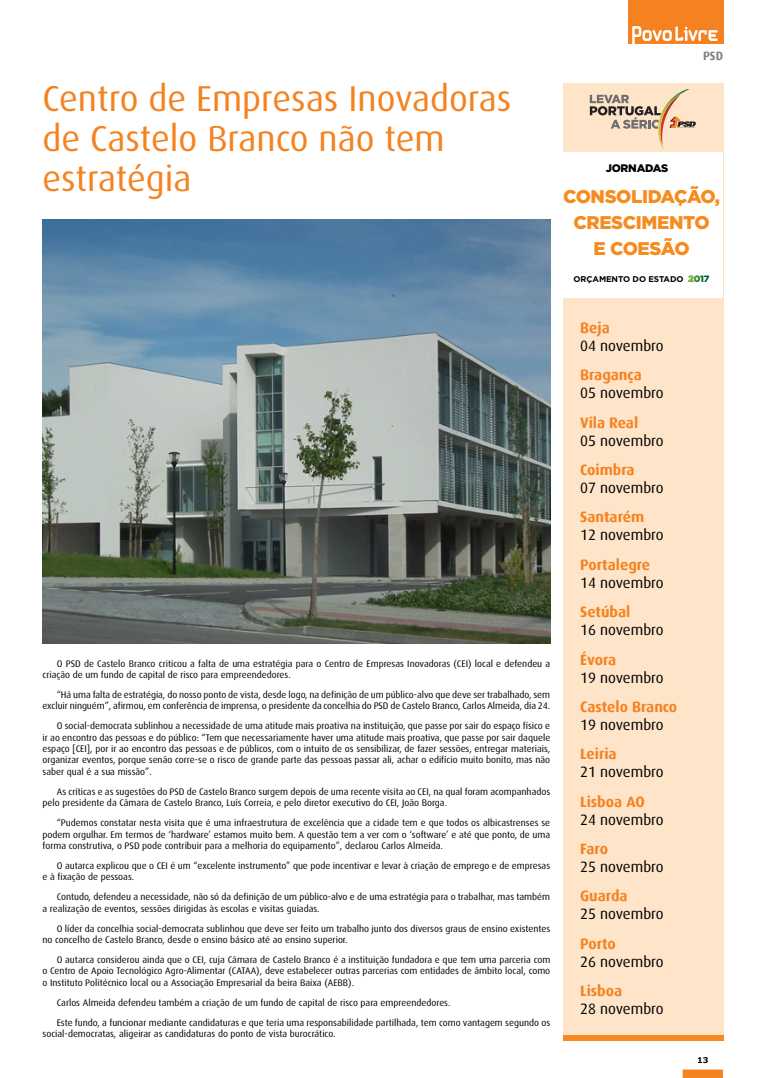
<style>
.page{position:relative;width:766px;height:1078px;background:#fff}
.page>*{position:absolute;margin:0;border:0;box-sizing:border-box;transform-origin:0 0}
.t1{font:36px/40px "Dax";color:#f58220}
.t2{font:900 18.4px/25.8px "Gotham";letter-spacing:-.02em;color:#f68b1f;text-align:center}
.t3{font:15px "Dax";color:#000}
.t4{font:700 15px "Dax";color:#f58220}
.t5{font:700 12px "Dax";color:#808285}
.t6{font:900 11px "Gotham";letter-spacing:-.02em;color:#000}
.t7{font:9.5px/11.4px "Dax";color:#000}
.t8{font:700 8.3px "Gotham";letter-spacing:-.01em;color:#000}
.t9{font:700 8px "Verdana";color:#000}
.s1{font-weight:900;font-size:9.2px;color:#97c93d}
</style>
<div class="page">
<div style="left:682px;top:1069px;width:40px;height:8px;background:#f58220;border:1px solid #f58220"></div>
<div style="left:562px;top:83px;width:161px;height:957px;background:#fee4c9"></div>
<div style="left:562px;top:152px;width:160px;height:146px;background:#fff"></div>
<div style="left:627px;top:0;width:96px;height:44px;background:#f58220"></div>
<svg style="left:632px;top:26px;width:85px;height:18px"></svg>
<img style="left:43px;top:220px;width:507px;height:423px">
<svg style="left:688px;top:121px;width:8px;height:7px"></svg>
<img style="left:658px;top:89px;width:30px;height:59px">
<img style="left:660px;top:95px;width:19px;height:49px">
<svg style="left:589px;top:95px;width:72px;height:34px"></svg>
<div style="left:562px;top:1035px;width:161px;height:5px;background:#f6891f"></div>
<h1 class="t1" style="left:43px;top:79px;width:470px">Centro de Empresas Inovadoras de Castelo Branco não tem estratégia</h1>
<p class="t5" style="left:702px;top:49px;width:22px">PS D</p>
<p class="t6" style="left:605px;top:161px;width:64px">JORNADAS</p>
<h2 class="t2" style="left:563px;top:184px;width:158px">CONSOLIDAÇÃO,<br>CRESCIMENTO<br>E COESÃO</h2>
<p class="t8" style="left:573px;top:274px;width:137px">ORÇAMENTO DO ESTADO <span class="s1">2017</span></p>
<p class="t7" style="left:43px;top:657px;width:509px;text-indent:14px">O PSD de Castelo Branco criticou a falta de uma estratégia para o Centro de Empresas Inovadoras (CEI) local e defendeu a criação de um fundo de capital de risco para empreendedores.</p>
<p class="t7" style="left:43px;top:689px;width:509px;text-align:right">“Há uma falta de estratégia, do nosso ponto de vista, desde logo, na definição de um público-alvo que deve ser trabalhado, sem excluir ninguém”, afirmou, em conferência de imprensa, o presidente da concelhia do PSD de Castelo Branco, Carlos Almeida, dia 24.</p>
<p class="t7" style="left:43px;top:720px;width:509px;text-align:justify;text-indent:14px">O social-democrata sublinhou a necessidade de uma atitude mais proativa na instituição, que passe por sair do espaço físico e ir ao encontro das pessoas e do público: “Tem que necessariamente haver uma atitude mais proativa, que passe por sair daquele espaço [CEI], por ir ao encontro das pessoas e de públicos, com o intuito de os sensibilizar, de fazer sessões, entregar materiais, organizar eventos, porque senão corre-se o risco de grande parte das pessoas passar ali, achar o edifício muito bonito, mas não saber qual é a sua missão”.</p>
<p class="t7" style="left:43px;top:785px;width:509px;text-indent:14px">As críticas e as sugestões do PSD de Castelo Branco surgem depois de uma recente visita ao CEI, na qual foram acompanhados pelo presidente da Câmara de Castelo Branco, Luís Correia, e pelo diretor executivo do CEI, João Borga.</p>
<p class="t7" style="left:43px;top:817px;width:509px;text-align:justify;text-indent:14px">“Pudemos constatar nesta visita que é uma infraestrutura de excelência que a cidade tem e que todos os albicastrenses se podem orgulhar. Em termos de ‘hardware’ estamos muito bem. A questão tem a ver com o ‘software’ e até que ponto, de uma forma construtiva, o PSD pode contribuir para a melhoria do equipamento”, declarou Carlos Almeida.</p>
<p class="t7" style="left:43px;top:859px;width:509px;text-indent:14px">O autarca explicou que o CEI é um “excelente instrumento” que pode incentivar e levar à criação de emprego e de empresas e à fixação de pessoas.</p>
<p class="t7" style="left:43px;top:891px;width:509px;text-indent:14px">Contudo, defendeu a necessidade, não só da definição de um público-alvo e de uma estratégia para o trabalhar, mas também a realização de eventos, sessões dirigidas às escolas e visitas guiadas.</p>
<p class="t7" style="left:43px;top:922px;width:509px;text-indent:14px">O líder da concelhia social-democrata sublinhou que deve ser feito um trabalho junto dos diversos graus de ensino existentes no concelho de Castelo Branco, desde o ensino básico até ao ensino superior.</p>
<p class="t7" style="left:43px;top:953px;width:509px;text-align:justify;text-indent:14px">O autarca considerou ainda que o CEI, cuja Câmara de Castelo Branco é a instituição fundadora e que tem uma parceria com o Centro de Apoio Tecnológico Agro-Alimentar (CATAA), deve estabelecer outras parcerias com entidades de âmbito local, como o Instituto Politécnico local ou a Associação Empresarial da beira Baixa (AEBB).</p>
<p class="t7" style="left:57px;top:992px;width:495px;line-height:19.9px">Carlos Almeida defendeu também a criação de um fundo de capital de risco para empreendedores.<br>Este fundo, a funcionar mediante candidaturas e que teria uma responsabilidade partilhada, tem como vantagem segundo os</p>
<p class="t7" style="left:43px;top:1027px;width:294px">social-democratas, aligeirar as candidaturas do ponto de vista burocrático.</p>
<h3 class="t4" style="left:580px;top:319px;width:31px">Beja</h3>
<h3 class="t3" style="left:580px;top:337px;width:85px">04 novembro</h3>
<h3 class="t4" style="left:580px;top:366px;width:63px">Bragança</h3>
<h3 class="t3" style="left:580px;top:385px;width:85px">05 novembro</h3>
<h3 class="t4" style="left:580px;top:414px;width:59px">Vila Real</h3>
<h3 class="t3" style="left:580px;top:432px;width:85px">05 novembro</h3>
<h3 class="t4" style="left:580px;top:461px;width:56px">Coimbra</h3>
<h3 class="t3" style="left:580px;top:479px;width:85px">07 novembro</h3>
<h3 class="t4" style="left:580px;top:508px;width:66px">Santarém</h3>
<h3 class="t3" style="left:580px;top:527px;width:85px">12 novembro</h3>
<h3 class="t4" style="left:580px;top:556px;width:72px">Portalegre</h3>
<h3 class="t3" style="left:580px;top:574px;width:85px">14 novembro</h3>
<h3 class="t4" style="left:580px;top:603px;width:52px">Setúbal</h3>
<h3 class="t3" style="left:580px;top:621px;width:85px">16 novembro</h3>
<h3 class="t4" style="left:580px;top:650px;width:38px">Évora</h3>
<h3 class="t3" style="left:580px;top:669px;width:85px">19 novembro</h3>
<h3 class="t4" style="left:580px;top:698px;width:99px">Castelo Branco</h3>
<h3 class="t3" style="left:580px;top:716px;width:85px">19 novembro</h3>
<h3 class="t4" style="left:580px;top:745px;width:38px">Leiria</h3>
<h3 class="t3" style="left:580px;top:763px;width:85px">21 novembro</h3>
<h3 class="t4" style="left:580px;top:792px;width:66px">Lisboa AO</h3>
<h3 class="t3" style="left:580px;top:811px;width:85px">24 novembro</h3>
<h3 class="t4" style="left:580px;top:840px;width:29px">Faro</h3>
<h3 class="t3" style="left:580px;top:858px;width:85px">25 novembro</h3>
<h3 class="t4" style="left:580px;top:887px;width:49px">Guarda</h3>
<h3 class="t3" style="left:580px;top:905px;width:85px">25 novembro</h3>
<h3 class="t4" style="left:580px;top:934px;width:37px">Porto</h3>
<h3 class="t3" style="left:580px;top:953px;width:85px">26 novembro</h3>
<h3 class="t4" style="left:580px;top:982px;width:44px">Lisboa</h3>
<h3 class="t3" style="left:580px;top:1000px;width:85px">28 novembro</h3>
<p class="t9" style="left:697px;top:1054px;width:13px">13</p>
</div>
